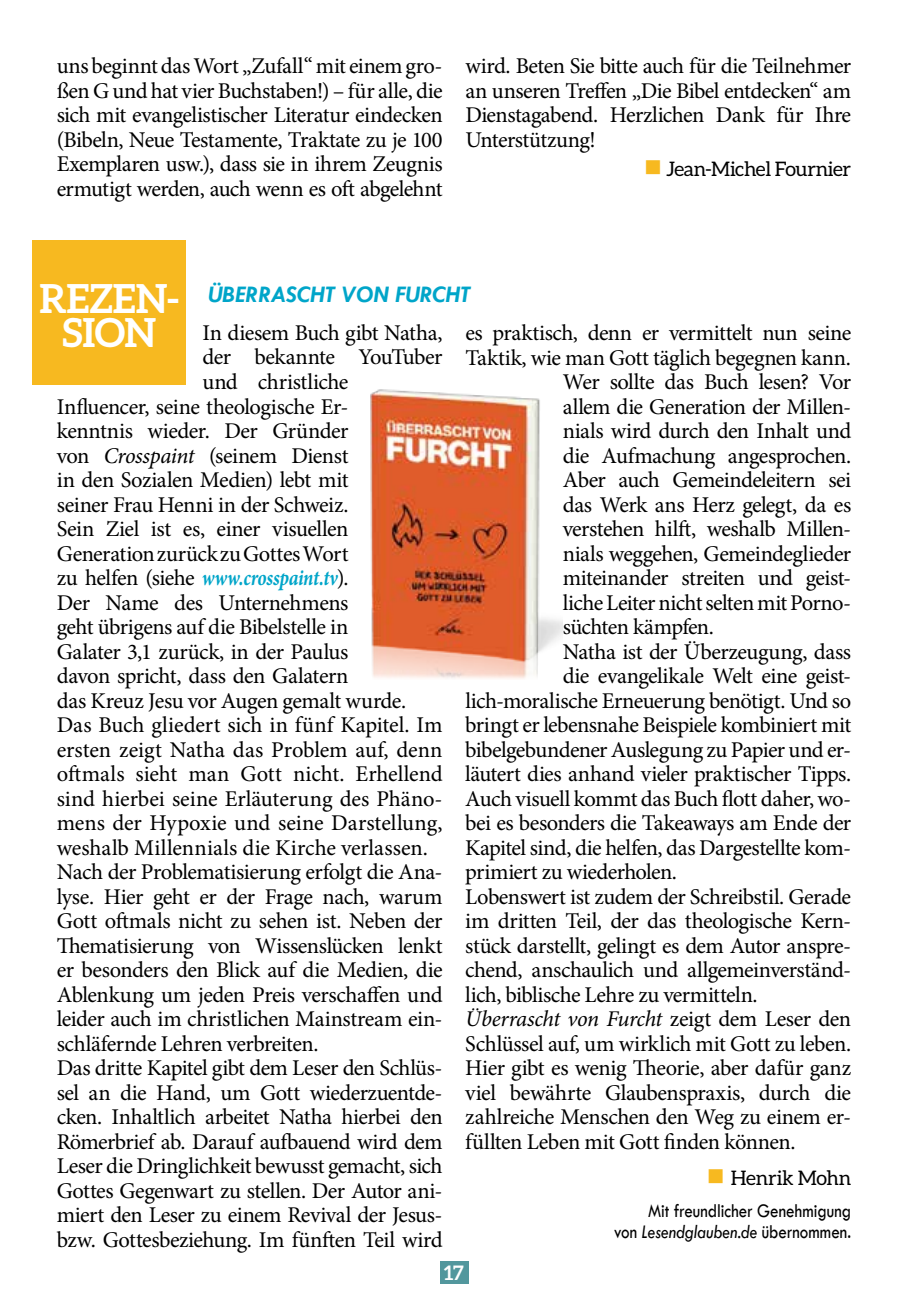
<style>
.page{position:relative;width:908px;height:1304px;background:#fff}
.page>*{position:absolute;margin:0;border:0;box-sizing:border-box;transform-origin:0 0}
.t1{font:700 40px/34px "Aleo";letter-spacing:-.005em;color:#fff;text-align:center}
.t2{font:italic 700 24px "Tw Cen";color:#00a5c9}
.t3{font:22.4px/24.6px "Minion Pro";letter-spacing:-.025em;color:#000;text-align:justify}
.t4{font:22.4px "Minion Pro";letter-spacing:-.005em;color:#000}
.t5{font:22.4px "Minion Pro";color:#000}
.t6{font:italic 22.4px "Minion Pro";letter-spacing:-.02em;color:#000}
.t7{font:italic 700 22.4px "Minion Pro";letter-spacing:-.01em;color:#00a5c9;scale:.83 1}
.t8{font:20px/21px "Tw Cen";color:#000;text-align:right;scale:.85 1}
.t9{font:20px "Aleo";letter-spacing:-.015em;color:#000}
.t10{font:700 20px "Aleo";color:#fff}
.s1{color:#f7b920}
.s2{font-style:italic}
.s3{font-weight:400;font-style:normal;color:#000}
.s4{font-style:normal}
</style>
<div class="page">
<div style="left:440px;top:1261px;width:28px;height:23px;background:#52979d"></div>
<div style="left:32px;top:240px;width:153px;height:145px;background:#f7b920"></div>
<img style="left:370px;top:389px;width:192px;height:290px">
<p class="t3" style="left:57px;top:54px;width:387px">uns beginnt das Wort „Zufall“ mit einem gro&shy;ßen G und hat vier Buchstaben!) – für alle, die sich mit evangelistischer Literatur eindecken (Bibeln, Neue Testamente, Traktate zu je 100<br>Exemplaren usw.), dass sie in ihrem Zeugnis ermutigt werden, auch wenn es oft abgelehnt</p>
<p class="t3" style="left:465px;top:54px;width:387px">wird. Beten Sie bitte auch für die Teilnehmer an unseren Treffen „Die Bibel entdecken“ am Dienstagabend. Herzlichen Dank für Ihre Unterstützung!</p>
<p class="t9" style="left:644px;top:157px;width:208px"><span class="s1">■</span> Jean-Michel Fournier</p>
<h1 class="t1" style="left:39px;top:281px;width:141px">REZEN-<br>SION</h1>
<p class="t2" style="left:208px;top:280px;width:263px">ÜBERRASCHT VON FURCHT</p>
<p class="t3" style="left:202px;top:321px;width:242px">In diesem Buch gibt Natha,</p>
<p class="t3" style="left:202px;top:345px;width:241px">der bekannte YouTuber</p>
<p class="t3" style="left:202px;top:370px;width:147px">und christliche</p>
<p class="t3" style="left:57px;top:394px;width:293px">Influencer, seine theologische Er-</p>
<p class="t3" style="left:57px;top:419px;width:293px">kenntnis wieder. Der Gründer</p>
<p class="t3" style="left:57px;top:443px;width:293px">von <span class="s2">Crosspaint</span> (seinem Dienst</p>
<p class="t3" style="left:57px;top:468px;width:293px">in den Sozialen Medien) lebt mit</p>
<p class="t3" style="left:57px;top:492px;width:293px">seiner Frau Henni in der Schweiz.</p>
<p class="t3" style="left:57px;top:517px;width:293px">Sein Ziel ist es, einer visuellen</p>
<p class="t3" style="left:57px;top:541px;width:293px">Generation zurück zu Gottes Wort</p>
<p class="t7" style="left:57px;top:562px;width:353px"><span class="s3">zu helfen (siehe</span> www.crosspaint.tv<span class="s3">).</span></p>
<p class="t3" style="left:57px;top:590px;width:293px">Der Name des Unternehmens</p>
<p class="t3" style="left:57px;top:615px;width:293px">geht übrigens auf die Bibelstelle in</p>
<p class="t3" style="left:57px;top:639px;width:293px">Galater 3,1 zurück, in der Paulus</p>
<p class="t3" style="left:57px;top:664px;width:293px">davon spricht, dass den Galatern</p>
<p class="t3" style="left:57px;top:688px;width:351px">das Kreuz Jesu vor Augen gemalt wurde.</p>
<p class="t5" style="left:57px;top:710px;width:387px">Das Buch gliedert sich in fünf Kapitel. Im</p>
<p class="t4" style="left:57px;top:734px;width:387px">ersten zeigt Natha das Problem auf, denn</p>
<p class="t4" style="left:57px;top:759px;width:387px">oftmals sieht man Gott nicht. Erhellend</p>
<p class="t4" style="left:57px;top:783px;width:387px">sind hierbei seine Erläuterung des Phäno-</p>
<p class="t4" style="left:57px;top:808px;width:387px">mens der Hypoxie und seine Darstellung,</p>
<p class="t5" style="left:57px;top:832px;width:372px">weshalb Millennials die Kirche verlassen.</p>
<p class="t3" style="left:57px;top:860px;width:387px">Nach der Problematisierung erfolgt die Ana-</p>
<p class="t3" style="left:57px;top:884px;width:387px">lyse. Hier geht er der Frage nach, warum</p>
<p class="t3" style="left:57px;top:909px;width:387px">Gott oftmals nicht zu sehen ist. Neben der</p>
<p class="t3" style="left:57px;top:933px;width:387px">Thematisierung von Wissenslücken lenkt</p>
<p class="t3" style="left:57px;top:958px;width:387px">er besonders den Blick auf die Medien, die</p>
<p class="t3" style="left:57px;top:982px;width:387px">Ablenkung um jeden Preis verschaffen und</p>
<p class="t3" style="left:57px;top:1007px;width:387px">leider auch im christlichen Mainstream ein-</p>
<p class="t3" style="left:57px;top:1031px;width:263px">schläfernde Lehren verbreiten.</p>
<p class="t3" style="left:57px;top:1056px;width:387px">Das dritte Kapitel gibt dem Leser den Schlüs-</p>
<p class="t3" style="left:57px;top:1080px;width:387px">sel an die Hand, um Gott wiederzuentde-</p>
<p class="t3" style="left:57px;top:1105px;width:387px">cken. Inhaltlich arbeitet Natha hierbei den</p>
<p class="t3" style="left:57px;top:1129px;width:387px">Römerbrief ab. Darauf aufbauend wird dem</p>
<p class="t3" style="left:57px;top:1154px;width:387px">Leser die Dringlichkeit bewusst gemacht, sich</p>
<p class="t3" style="left:57px;top:1178px;width:387px">Gottes Gegenwart zu stellen. Der Autor ani-</p>
<p class="t3" style="left:57px;top:1203px;width:384px">miert den Leser zu einem Revival der Jesus-</p>
<p class="t3" style="left:57px;top:1227px;width:387px">bzw. Gottesbeziehung. Im fünften Teil wird</p>
<p class="t3" style="left:465px;top:321px;width:387px">es praktisch, denn er vermittelt nun seine</p>
<p class="t3" style="left:465px;top:345px;width:387px">Taktik, wie man Gott täglich begegnen kann.</p>
<p class="t3" style="left:562px;top:370px;width:290px">Wer sollte das Buch lesen? Vor</p>
<p class="t3" style="left:562px;top:394px;width:290px">allem die Generation der Millen-</p>
<p class="t3" style="left:562px;top:419px;width:290px">nials wird durch den Inhalt und</p>
<p class="t3" style="left:562px;top:443px;width:290px">die Aufmachung angesprochen.</p>
<p class="t3" style="left:562px;top:468px;width:290px">Aber auch Gemeindeleitern sei</p>
<p class="t3" style="left:562px;top:492px;width:290px">das Werk ans Herz gelegt, da es</p>
<p class="t3" style="left:562px;top:517px;width:290px">verstehen hilft, weshalb Millen-</p>
<p class="t3" style="left:562px;top:541px;width:290px">nials weggehen, Gemeindeglieder</p>
<p class="t3" style="left:562px;top:566px;width:290px">miteinander streiten und geist-</p>
<p class="t3" style="left:562px;top:590px;width:290px">liche Leiter nicht selten mit Porno-</p>
<p class="t3" style="left:562px;top:615px;width:152px">süchten kämpfen.</p>
<p class="t3" style="left:562px;top:639px;width:290px">Natha ist der Überzeugung, dass</p>
<p class="t3" style="left:562px;top:664px;width:290px">die evangelikale Welt eine geist-</p>
<p class="t3" style="left:465px;top:688px;width:387px">lich-moralische Erneuerung benötigt. Und so</p>
<p class="t3" style="left:465px;top:713px;width:387px">bringt er lebensnahe Beispiele kombiniert mit</p>
<p class="t3" style="left:465px;top:737px;width:387px">bibelgebundener Auslegung zu Papier und er-</p>
<p class="t3" style="left:465px;top:762px;width:387px">läutert dies anhand vieler praktischer Tipps.</p>
<p class="t3" style="left:465px;top:786px;width:387px">Auch visuell kommt das Buch flott daher, wo-</p>
<p class="t3" style="left:465px;top:811px;width:387px">bei es besonders die Takeaways am Ende der</p>
<p class="t3" style="left:465px;top:835px;width:387px">Kapitel sind, die helfen, das Dargestellte kom-</p>
<p class="t3" style="left:465px;top:860px;width:213px">primiert zu wiederholen.</p>
<p class="t3" style="left:465px;top:884px;width:387px">Lobenswert ist zudem der Schreibstil. Gerade</p>
<p class="t3" style="left:465px;top:909px;width:387px">im dritten Teil, der das theologische Kern-</p>
<p class="t3" style="left:465px;top:933px;width:387px">stück darstellt, gelingt es dem Autor anspre-</p>
<p class="t3" style="left:465px;top:958px;width:387px">chend, anschaulich und allgemeinverständ-</p>
<p class="t3" style="left:465px;top:982px;width:294px">lich, biblische Lehre zu vermitteln.</p>
<p class="t6" style="left:465px;top:1004px;width:387px">Überrascht von Furcht <span class="s4">zeigt dem Leser den</span></p>
<p class="t3" style="left:465px;top:1031px;width:387px">Schlüssel auf, um wirklich mit Gott zu leben.</p>
<p class="t3" style="left:465px;top:1056px;width:387px">Hier gibt es wenig Theorie, aber dafür ganz</p>
<p class="t3" style="left:465px;top:1080px;width:387px">viel bewährte Glaubenspraxis, durch die</p>
<p class="t3" style="left:465px;top:1105px;width:387px">zahlreiche Menschen den Weg zu einem er-</p>
<p class="t3" style="left:465px;top:1129px;width:331px">füllten Leben mit Gott finden können.</p>
<p class="t9" style="left:706px;top:1166px;width:146px"><span class="s1">■</span> Henrik Mohn</p>
<p class="t8" style="left:614px;top:1200px;width:280px">Mit freundlicher Genehmigung<br>von <span class="s2">Lesendglauben.de</span> übernommen.</p>
<p class="t10" style="left:443px;top:1261px;width:21px">17</p>
</div>
